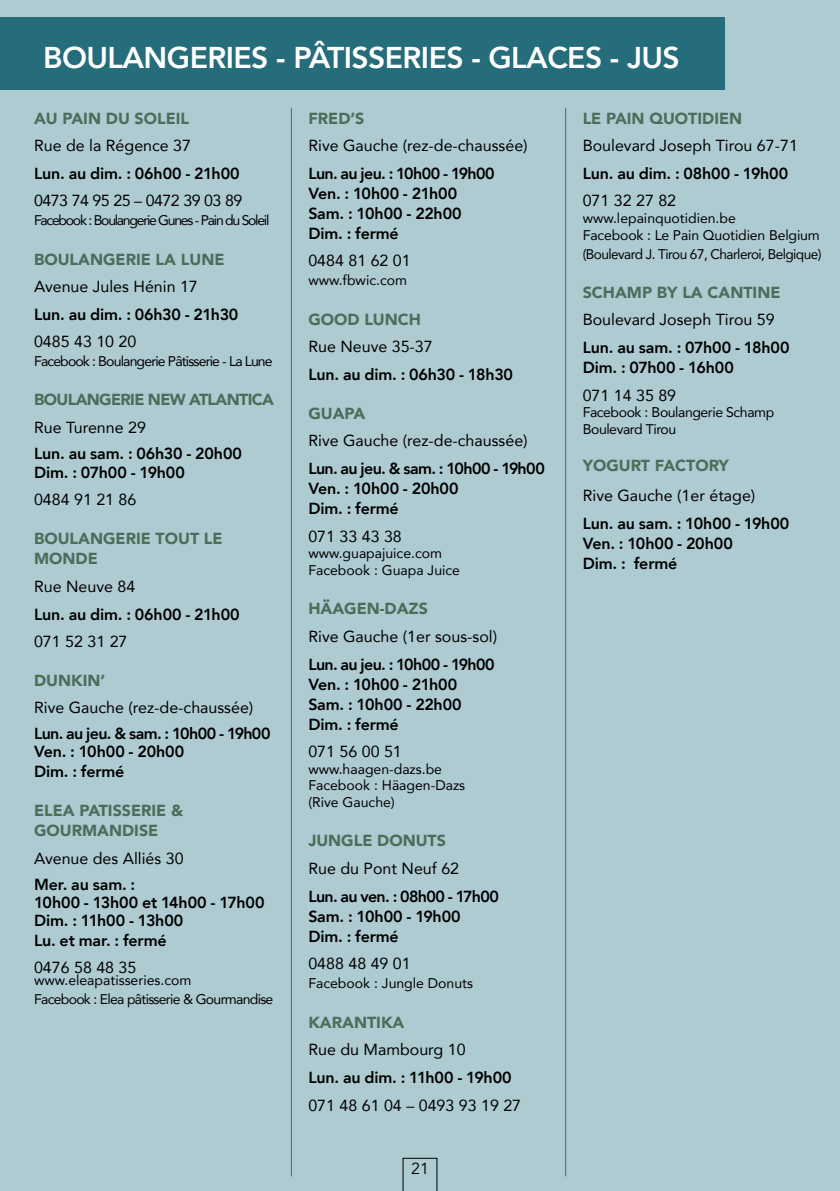
<style>
.page{position:relative;width:840px;height:1191px;background:#fff}
.page>*{position:absolute;margin:0;border:0;box-sizing:border-box;transform-origin:0 0}
.t1{font:800 30px "Avenir";letter-spacing:-.02em;color:#fff}
.t2{font:800 16px/20px "Avenir";letter-spacing:-.01em;color:#000}
.t3{font:16px "Avenir";color:#000}
.t4{font:900 16px/20px "Avenir";color:#4d6d5b}
.t5{font:800 16px/20px "Avenir";letter-spacing:-.03em;color:#000}
.t6{font:800 16px/18px "Avenir";letter-spacing:-.035em;color:#000}
.t7{font:900 16px "Avenir";letter-spacing:-.04em;color:#4d6d5b}
.t8{font:16px "Avenir";letter-spacing:-.03em;color:#000}
.t9{font:16px "Avenir";color:#000}
.t10{font:14px/16.8px "Avenir";color:#000}
.t11{font:14px/16.8px "Avenir";letter-spacing:-.03em;color:#000}
.t12{font:14px/19.2px "Avenir";letter-spacing:-.05em;color:#000}
.t13{font:14px/16.8px "Avenir";letter-spacing:-.01em;color:#000}
.t14{font:14px "Avenir";letter-spacing:-.09em;color:#000}
.t15{font:14px "Avenir";letter-spacing:-.06em;color:#000}
</style>
<div class="page">
<div style="left:0;top:0;width:839px;height:1191px;background:#afcbd2"></div>
<hr style="left:291px;top:108px;width:1px;height:1068px;background:#4d6d5b">
<hr style="left:565px;top:108px;width:1px;height:1068px;background:#4d6d5b">
<div style="left:0;top:17px;width:723px;height:73px;background:#256d7b"></div>
<svg style="left:402px;top:1158px;width:35px;height:33px"></svg>
<h1 class="t1" style="left:43px;top:35px;width:637px">BOULANGERIES - PÂTISSERIES - GLACES - JUS</h1>
<p class="t4" style="left:34px;top:108px;width:156px">AU PAIN DU SOLEIL</p>
<p class="t3" style="left:34px;top:133px;width:158px">Rue de la Régence 37</p>
<p class="t2" style="left:34px;top:163px;width:207px">Lun. au dim. : 06h00 - 21h00</p>
<p class="t8" style="left:34px;top:188px;width:210px">0473 74 95 25 – 0472 39 03 89</p>
<p class="t14" style="left:34px;top:209px;width:237px">Facebook : Boulangerie Gunes - Pain du Soleil</p>
<p class="t4" style="left:34px;top:249px;width:192px">BOULANGERIE LA LUNE</p>
<p class="t3" style="left:34px;top:273px;width:165px">Avenue Jules Hénin 17</p>
<p class="t2" style="left:34px;top:304px;width:206px">Lun. au dim. : 06h30 - 21h30</p>
<p class="t3" style="left:34px;top:329px;width:104px">0485 43 10 20</p>
<p class="t15" style="left:34px;top:350px;width:240px">Facebook : Boulangerie Pâtisserie - La Lune</p>
<p class="t7" style="left:34px;top:386px;width:241px">BOULANGERIE NEW ATLANTICA</p>
<p class="t3" style="left:34px;top:414px;width:113px">Rue Turenne 29</p>
<p class="t2" style="left:34px;top:443px;width:209px;line-height:19.2px">Lun. au sam. : 06h30 - 20h00<br>Dim. : 07h00 - 19h00</p>
<p class="t3" style="left:34px;top:487px;width:104px">0484 91 21 86</p>
<p class="t4" style="left:34px;top:528px;width:190px">BOULANGERIE TOUT LE<br>MONDE</p>
<p class="t3" style="left:34px;top:573px;width:103px">Rue Neuve 84</p>
<p class="t2" style="left:34px;top:604px;width:207px">Lun. au dim. : 06h00 - 21h00</p>
<p class="t3" style="left:34px;top:628px;width:95px">071 52 31 27</p>
<p class="t4" style="left:34px;top:670px;width:73px">DUNKIN’</p>
<p class="t3" style="left:34px;top:695px;width:221px">Rive Gauche (rez-de-chaussée)</p>
<p class="t6" style="left:34px;top:724px;width:238px">Lun. au jeu. &amp; sam. : 10h00 - 19h00<br>Ven. : 10h00 - 20h00</p>
<p class="t2" style="left:34px;top:761px;width:92px">Dim. : fermé</p>
<p class="t4" style="left:34px;top:800px;width:151px">ELEA PATISSERIE &amp;<br>GOURMANDISE</p>
<p class="t3" style="left:34px;top:845px;width:151px">Avenue des Alliés 30</p>
<p class="t2" style="left:34px;top:875px;width:232px;line-height:18px">Mer. au sam. :<br>10h00 - 13h00 et 14h00 - 17h00<br>Dim. : 11h00 - 13h00</p>
<p class="t2" style="left:34px;top:930px;width:134px">Lu. et mar. : fermé</p>
<p class="t3" style="left:34px;top:954px;width:104px">0476 58 48 35</p>
<p class="t12" style="left:34px;top:970px;width:241px">www.eleapatisseries.com<br>Facebook : Elea pâtisserie &amp; Gourmandise</p>
<p class="t4" style="left:308px;top:108px;width:57px">FRED’S</p>
<p class="t3" style="left:308px;top:133px;width:221px">Rive Gauche (rez-de-chaussée)</p>
<p class="t2" style="left:308px;top:163px;width:188px">Lun. au jeu. : 10h00 - 19h00<br>Ven. : 10h00 - 21h00<br>Sam. : 10h00 - 22h00<br>Dim. : fermé</p>
<p class="t3" style="left:308px;top:248px;width:104px">0484 81 62 01</p>
<p class="t10" style="left:308px;top:272px;width:100px">www.fbwic.com</p>
<p class="t4" style="left:308px;top:309px;width:114px">GOOD LUNCH</p>
<p class="t3" style="left:308px;top:333px;width:126px">Rue Neuve 35-37</p>
<p class="t2" style="left:308px;top:364px;width:206px">Lun. au dim. : 06h30 - 18h30</p>
<p class="t4" style="left:308px;top:403px;width:58px">GUAPA</p>
<p class="t3" style="left:308px;top:428px;width:221px">Rive Gauche (rez-de-chaussée)</p>
<p class="t5" style="left:308px;top:459px;width:238px">Lun. au jeu. &amp; sam. : 10h00 - 19h00<br>Ven. : 10h00 - 20h00<br>Dim. : fermé</p>
<p class="t3" style="left:308px;top:523px;width:95px">071 33 43 38</p>
<p class="t10" style="left:308px;top:544px;width:153px">www.guapajuice.com<br>Facebook : Guapa Juice</p>
<p class="t4" style="left:308px;top:598px;width:121px">HÄAGEN-DAZS</p>
<p class="t3" style="left:308px;top:623px;width:190px">Rive Gauche (1er sous-sol)</p>
<p class="t2" style="left:308px;top:654px;width:188px">Lun. au jeu. : 10h00 - 19h00<br>Ven. : 10h00 - 21h00<br>Sam. : 10h00 - 22h00<br>Dim. : fermé</p>
<p class="t3" style="left:308px;top:738px;width:95px">071 56 00 51</p>
<p class="t10" style="left:308px;top:760px;width:158px">www.haagen-dazs.be<br>Facebook : Häagen-Dazs (Rive Gauche)</p>
<p class="t4" style="left:308px;top:830px;width:139px">JUNGLE DONUTS</p>
<p class="t3" style="left:308px;top:855px;width:152px">Rue du Pont Neuf 62</p>
<p class="t5" style="left:308px;top:886px;width:192px">Lun. au ven. : 08h00 - 17h00<br>Sam. : 10h00 - 19h00<br>Dim. : fermé</p>
<p class="t3" style="left:308px;top:950px;width:104px">0488 48 49 01</p>
<p class="t10" style="left:308px;top:974px;width:166px">Facebook : Jungle Donuts</p>
<p class="t4" style="left:308px;top:1012px;width:98px">KARANTIKA</p>
<p class="t3" style="left:308px;top:1037px;width:159px">Rue du Mambourg 10</p>
<p class="t2" style="left:308px;top:1067px;width:205px">Lun. au dim. : 11h00 - 19h00</p>
<p class="t3" style="left:308px;top:1092px;width:214px">071 48 61 04 – 0493 93 19 27</p>
<p class="t9" style="left:411px;top:1159px;width:19px">21</p>
<p class="t4" style="left:582px;top:108px;width:161px">LE PAIN QUOTIDIEN</p>
<p class="t3" style="left:582px;top:133px;width:216px">Boulevard Joseph Tirou 67-71</p>
<p class="t2" style="left:582px;top:163px;width:207px">Lun. au dim. : 08h00 - 19h00</p>
<p class="t3" style="left:582px;top:188px;width:95px">071 32 27 82</p>
<p class="t13" style="left:582px;top:209px;width:238px">www.lepainquotidien.be<br>Facebook : Le Pain Quotidien Belgium</p>
<p class="t11" style="left:582px;top:245px;width:240px">(Boulevard J. Tirou 67, Charleroi, Belgique)</p>
<p class="t4" style="left:582px;top:282px;width:199px">SCHAMP BY LA CANTINE</p>
<p class="t3" style="left:582px;top:307px;width:193px">Boulevard Joseph Tirou 59</p>
<p class="t2" style="left:582px;top:338px;width:208px">Lun. au sam. : 07h00 - 18h00<br>Dim. : 07h00 - 16h00</p>
<p class="t3" style="left:582px;top:382px;width:95px">071 14 35 89</p>
<p class="t11" style="left:582px;top:404px;width:193px">Facebook : Boulangerie Schamp<br>Boulevard Tirou</p>
<p class="t4" style="left:582px;top:455px;width:148px">YOGURT FACTORY</p>
<p class="t3" style="left:582px;top:483px;width:174px">Rive Gauche (1er étage)</p>
<p class="t2" style="left:582px;top:513px;width:208px">Lun. au sam. : 10h00 - 19h00<br>Ven. : 10h00 - 20h00<br>Dim. : fermé</p>
</div>
